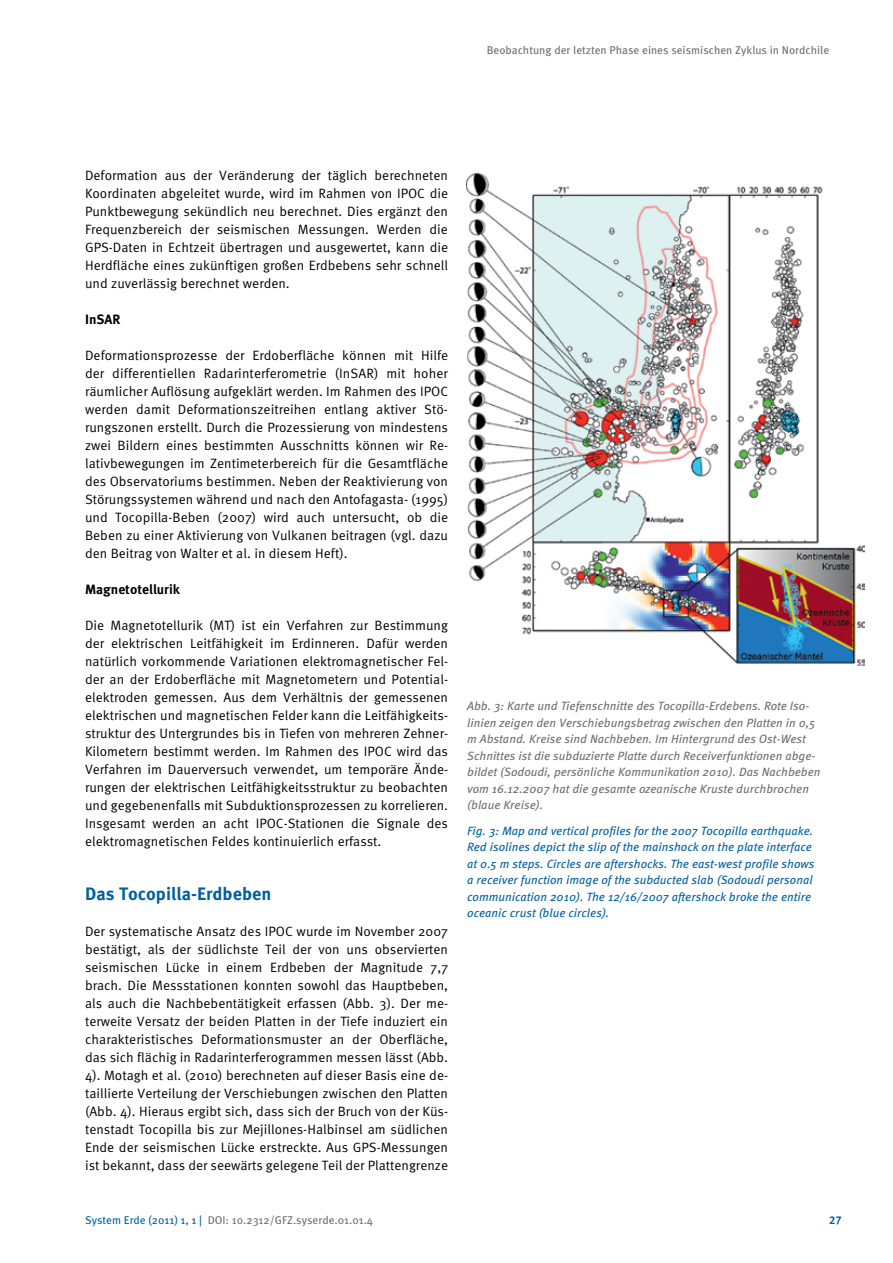
<style>
.page{position:relative;width:893px;height:1263px;background:#fff}
.page>*{position:absolute;margin:0;border:0;box-sizing:border-box;transform-origin:0 0}
.t1{font:700 18px "Meta Pro";color:#0060a0}
.t2{font:13.5px/18px "Meta Pro";color:#000;text-align:justify}
.t3{font:700 13.5px "Meta Pro";color:#000}
.t4{font:italic 12px/16.5px "Meta Pro";color:#6d6e71}
.t5{font:italic 12px/16.5px "Meta Pro";color:#0060a0}
.t6{font:11.25px "Meta Pro";color:#6d6e71}
.t7{font:700 11.25px "Meta Pro";color:#0060a0}
.s1{color:#0060a0}
</style>
<div class="page">
<img style="left:467px;top:173px;width:397px;height:493px">
<p class="t6" style="left:487px;top:43px;width:344px">Beobachtung der letzten Phase eines seismischen Zyklus in Nordchile</p>
<p class="t2" style="left:85px;top:166px;width:365px">Deformation aus der Veränderung der täglich berechneten Koordinaten abgeleitet wurde, wird im Rahmen von IPOC die Punktbewegung sekündlich neu berechnet. Dies ergänzt den Frequenzbereich der seismischen Messungen. Werden die GPS-Daten in Echtzeit übertragen und ausgewertet, kann die Herdfläche eines zukünftigen großen Erdbebens sehr schnell und zuverlässig berechnet werden.</p>
<p class="t3" style="left:85px;top:311px;width:37px">InSAR</p>
<p class="t2" style="left:85px;top:346px;width:365px">Deformationsprozesse der Erdoberfläche können mit Hilfe der differentiellen Radarinterferometrie (InSAR) mit hoher räumlicher Auflösung aufgeklärt werden. Im Rahmen des IPOC werden damit Deformationszeitreihen entlang aktiver Stö&shy;rungszonen erstellt. Durch die Prozessierung von mindestens zwei Bildern eines bestimmten Ausschnitts können wir Re&shy;lativbewegungen im Zentimeterbereich für die Gesamtfläche des Observatoriums bestimmen. Neben der Reaktivierung von Störungssystemen während und nach den Antofagasta- (1995) und Tocopilla-Beben (2007) wird auch untersucht, ob die Beben zu einer Aktivierung von Vulkanen beitragen (vgl. dazu den Beitrag von Walter et al. in diesem Heft).</p>
<p class="t3" style="left:85px;top:581px;width:97px">Magnetotellurik</p>
<p class="t2" style="left:85px;top:616px;width:365px">Die Magnetotellurik (MT) ist ein Verfahren zur Bestimmung der elektrischen Leitfähigkeit im Erdinneren. Dafür werden natürlich vorkommende Variationen elektromagnetischer Fel&shy;der an der Erdoberfläche mit Magnetometern und Potential&shy;elektroden gemessen. Aus dem Verhältnis der gemessenen elektrischen und magnetischen Felder kann die Leitfähigkeits&shy;struktur des Untergrundes bis in Tiefen von mehreren Zehner-Kilometern bestimmt werden. Im Rahmen des IPOC wird das Verfahren im Dauerversuch verwendet, um temporäre Ände&shy;rungen der elektrischen Leitfähigkeitsstruktur zu beobachten und gegebenenfalls mit Subduktionsprozessen zu korrelieren.<br>Insgesamt werden an acht IPOC-Stationen die Signale des elektromagnetischen Feldes kontinuierlich erfasst.</p>
<h1 class="t1" style="left:85px;top:882px;width:188px">Das Tocopilla-Erdbeben</h1>
<p class="t2" style="left:85px;top:922px;width:365px">Der systematische Ansatz des IPOC wurde im November 2007 bestätigt, als der südlichste Teil der von uns observierten seismischen Lücke in einem Erdbeben der Magnitude 7,7 brach. Die Messstationen konnten sowohl das Hauptbeben, als auch die Nachbebentätigkeit erfassen (Abb. 3). Der me&shy;terweite Versatz der beiden Platten in der Tiefe induziert ein charakteristisches Deformationsmuster an der Oberfläche, das sich flächig in Radarinterferogrammen messen lässt (Abb.<br>4). Motagh et al. (2010) berechneten auf dieser Basis eine de&shy;taillierte Verteilung der Verschiebungen zwischen den Platten (Abb. 4). Hieraus ergibt sich, dass sich der Bruch von der Küs&shy;tenstadt Tocopilla bis zur Mejillones-Halbinsel am südlichen Ende der seismischen Lücke erstreckte. Aus GPS-Messungen ist bekannt, dass der seewärts gelegene Teil der Plattengrenze</p>
<p class="t6" style="left:85px;top:1213px;width:290px"><span class="s1">System Erde (2011) 1, 1 |</span> DOI: 10.2312/GFZ.syserde.01.01.4</p>
<p class="t4" style="left:467px;top:698px;width:355px">Abb. 3: Karte und Tiefenschnitte des Tocopilla-Erdebens. Rote Iso&shy;linien zeigen den Verschiebungsbetrag zwischen den Platten in 0,5 m Abstand. Kreise sind Nachbeben. Im Hintergrund des Ost-West Schnittes ist die subduzierte Platte durch Receiverfunktionen abge&shy;bildet (Sodoudi, persönliche Kommunikation 2010). Das Nachbeben vom 16.12.2007 hat die gesamte ozeanische Kruste durchbrochen (blaue Kreise).</p>
<p class="t5" style="left:467px;top:822px;width:349px">Fig. 3: Map and vertical profiles for the 2007 Tocopilla earthquake.<br>Red isolines depict the slip of the mainshock on the plate interface at 0.5 m steps. Circles are aftershocks. The east-west profile shows a receiver function image of the subducted slab (Sodoudi personal communication 2010). The 12/16/2007 aftershock broke the entire oceanic crust (blue circles).</p>
<p class="t7" style="left:829px;top:1213px;width:14px">27</p>
</div>
